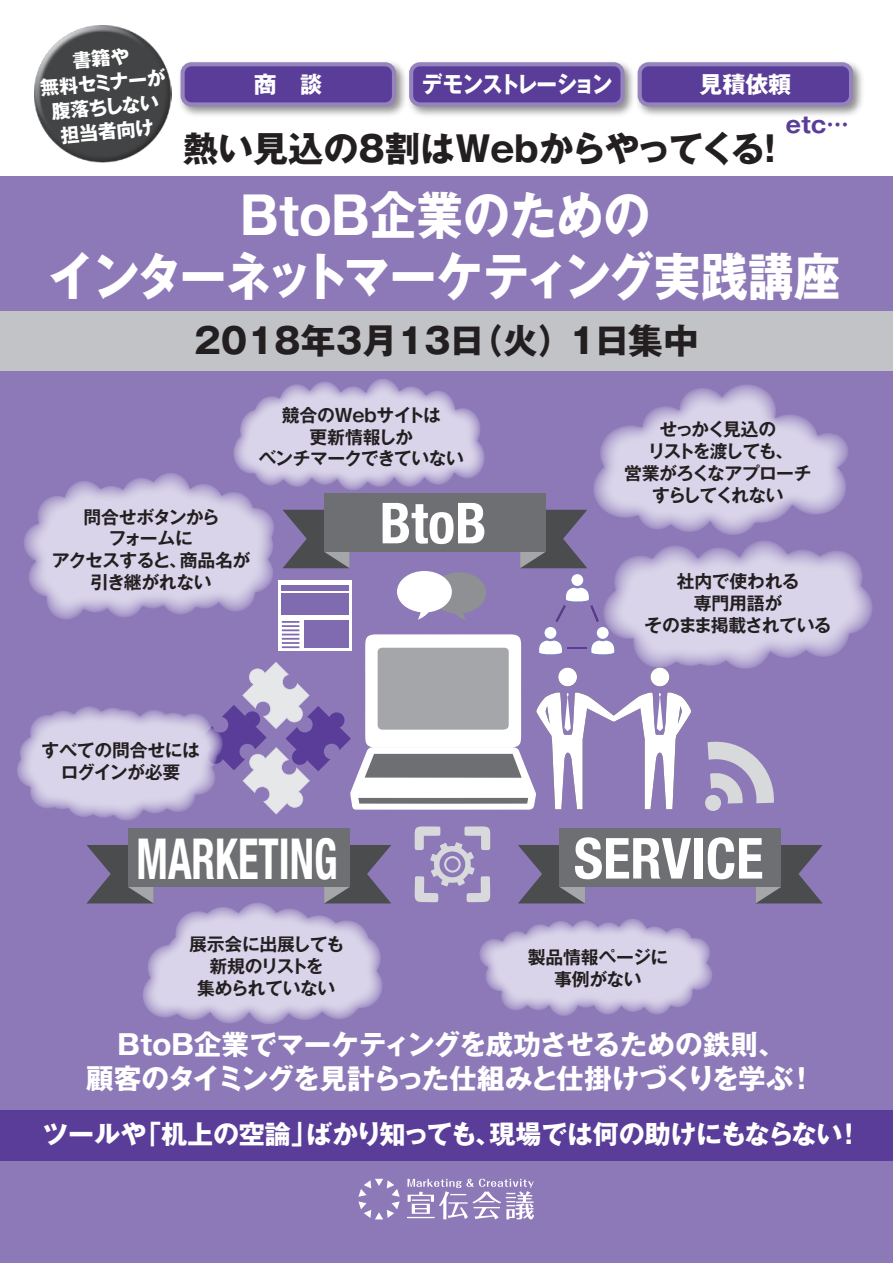
<style>
.page{position:relative;width:893px;height:1263px;background:#fff}
.page>*{position:absolute;margin:0;border:0;box-sizing:border-box;transform-origin:0 0}
.t1{font:700 condensed 56.55px "Helvetica Neue LT Std";color:#fff}
.t2{font:700 condensed 56.55px "Helvetica Neue LT Std";color:#fff;scale:.75 1}
.t3{font:700 51.45px/60.6px "Gothic MB101 Pro";color:#fff;text-align:center;scale:.91 1}
.t4{font:700 35.1px "Gothic MB101 Pro";color:#231f20}
.t5{font:700 27.6px "Gothic MB101 Pro";letter-spacing:-.05em;color:#fff}
.t6{font:700 27.6px "Gothic MB101 Pro";color:#fff}
.t7{font:700 27.6px "Gothic MB101 Pro";letter-spacing:-.02em;color:#fff}
.t8{font:700 26.1px "Gothic MB101 Pro";letter-spacing:-.01em;color:#fff}
.t9{font:700 26.1px "Gothic MB101 Pro";letter-spacing:-.09em;color:#fff}
.t10{font:700 22.95px "Gothic MB101 Pro";letter-spacing:-.035em;color:#fff;scale:.9 1}
.t11{font:700 22.95px "Gothic MB101 Pro";letter-spacing:-.035em;color:#fff}
.t12{font:700 22.35px "Gothic MB101 Pro";color:#5a3d98}
.t13{font:700 19.2px/24.5px "Gothic MB101 Pro";color:#fff;text-align:center}
.t14{font:700 17.85px/21.8px "Gothic MB101 Pro De";letter-spacing:-.03em;color:#231f20;text-align:center}
.t15{font:700 17.85px/21.8px "Gothic MB101 Pro De";letter-spacing:-.065em;color:#231f20;text-align:center}
.t16{font:700 17.85px/21.8px "Gothic MB101 Pro De";letter-spacing:-.01em;color:#231f20;text-align:center}
</style>
<div class="page">
<div style="left:0;top:326px;width:893px;height:937px;background:#8d79b8"></div>
<div style="left:0;top:176px;width:893px;height:140px;background:#8d79b8"></div>
<div style="left:0;top:1110px;width:893px;height:51px;background:#5a3d98"></div>
<div style="left:0;top:311px;width:893px;height:60px;background:#c2c3c6"></div>
<img style="left:180px;top:62px;width:223px;height:53px">
<div style="left:183px;top:64px;width:211px;height:40px;background:#5a3d98;border-radius:9px"></div>
<div style="left:181px;top:62px;width:215px;height:44px;border:4px solid #9583bd;border-radius:9px"></div>
<img style="left:403px;top:63px;width:229px;height:52px">
<div style="left:411px;top:64px;width:211px;height:40px;background:#5a3d98;border-radius:9px"></div>
<div style="left:409px;top:62px;width:216px;height:44px;border:4px solid #9583bd;border-radius:9px"></div>
<img style="left:632px;top:62px;width:230px;height:53px">
<div style="left:640px;top:64px;width:211px;height:40px;background:#5a3d98;border-radius:9px"></div>
<div style="left:638px;top:62px;width:215px;height:44px;border:4px solid #9583bd;border-radius:9px"></div>
<img style="left:35px;top:26px;width:136px;height:136px">
<svg style="left:17px;top:379px;width:855px;height:645px"></svg>
<svg style="left:358px;top:1179px;width:42px;height:40px"></svg>
<svg style="left:407px;top:1179px;width:127px;height:40px"></svg>
<p class="t13" style="left:37px;top:49px;width:127px;rotate:-5deg">書籍や<br>無料セミナーが腹落ちしない担当者向け</p>
<p class="t11" style="left:254px;top:65px;width:70px">商　談</p>
<p class="t10" style="left:422px;top:65px;width:213px">デモンストレーション</p>
<p class="t11" style="left:700px;top:65px;width:93px">見積依頼</p>
<p class="t4" style="left:183px;top:120px;width:584px">熱い見込の8割はWebからやってくる</p>
<p class="t4" style="left:752px;top:120px;width:37px">!</p>
<p class="t12" style="left:786px;top:106px;width:64px">etc...</p>
<p class="t3" style="left:49px;top:179px;width:872px">BtoB企業のための<br>インターネットマーケティング実践講座</p>
<p class="t4" style="left:194px;top:311px;width:506px">2018年3月13 （日火）1日集中</p>
<p class="t14" style="left:258px;top:402px;width:207px">競合のWebサイトは<br>更新情報しか<br>ベンチマークできていない</p>
<p class="t14" style="left:83px;top:504px;width:138px">問合せボタンから</p>
<p class="t14" style="left:109px;top:525px;width:86px">フォームに</p>
<p class="t14" style="left:180px;top:547px;width:72px">商品名が</p>
<p class="t14" style="left:91px;top:547px;width:122px;text-align:left;text-indent:-39px">アクセスすると、<br>引き継がれない</p>
<p class="t1" style="left:380px;top:489px;width:108px">BtoB</p>
<p class="t14" style="left:42px;top:737px;width:160px">すべての問合せにはログインが必要</p>
<p class="t2" style="left:137px;top:824px;width:270px">MARKETING</p>
<p class="t14" style="left:189px;top:931px;width:156px">展示会に出展しても新規のリストを<br>集められていない</p>
<p class="t15" style="left:624px;top:417px;width:189px">せっかく見込の<br>リストを渡しても、<br>営業がろくなアプローチすらしてくれない</p>
<p class="t14" style="left:645px;top:568px;width:189px">社内で使われる<br>専門用語が<br>そのまま掲載されている</p>
<p class="t1" style="left:574px;top:824px;width:191px">SERVICE</p>
<p class="t16" style="left:528px;top:944px;width:142px">製品情報ページに事例がない</p>
<p class="t6" style="left:118px;top:1022px;width:669px">BtoB企業でマーケティングを成功させるための鉄則、</p>
<p class="t5" style="left:86px;top:1056px;width:709px">顧客のタイミングを見計らった仕組みと仕掛けづくりを学ぶ</p>
<p class="t7" style="left:788px;top:1056px;width:29px">!</p>
<p class="t9" style="left:306px;top:1113px;width:196px">ばかり知っても、</p>
<p class="t8" style="left:489px;top:1113px;width:355px">現場では何の助けにもならない</p>
<p class="t8" style="left:135px;top:1113px;width:183px">「机上の空論」</p>
<p class="t8" style="left:42px;top:1113px;width:105px">ツールや</p>
<p class="t8" style="left:836px;top:1113px;width:28px">!</p>
</div>
